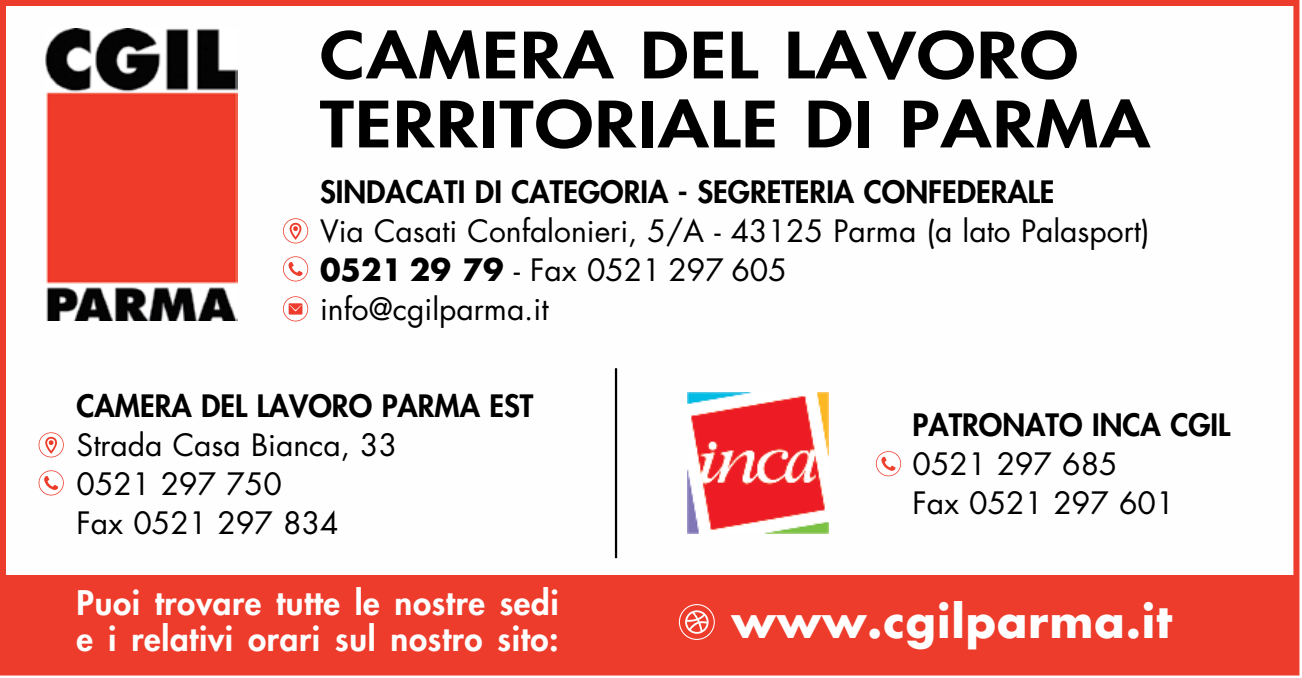
<style>
.page{position:relative;width:1302px;height:678px;background:#fff}
.page>*{position:absolute;margin:0;border:0;box-sizing:border-box;transform-origin:0 0}
.t1{font:800 62.1px/69px "Futura Std";letter-spacing:.02em;color:#000;scale:1.2 1}
.t2{font:700 44.7px "Futura Std";letter-spacing:.02em;color:#fefefe}
.t3{font:800 33px/36px "Futura Std";letter-spacing:.02em;color:#fefefe}
.t4{font:30px/39px "Futura Std";color:#000}
.t5{font:800 30px "Futura Std";color:#000}
.s1{font-weight:700}
</style>
<div class="page">
<div style="left:0;top:0;width:1299px;height:675px;border:6px solid #ed3c2b"></div>
<div style="left:3px;top:575px;width:1293px;height:98px;background:#ed3c2b"></div>
<img style="left:45px;top:29px;width:192px;height:291px">
<img style="left:687px;top:393px;width:141px;height:140px">
<svg style="left:283px;top:296px;width:25px;height:25px"></svg>
<svg style="left:678px;top:604px;width:36px;height:36px"></svg>
<svg style="left:283px;top:256px;width:25px;height:25px"></svg>
<svg style="left:39px;top:470px;width:25px;height:25px"></svg>
<svg style="left:875px;top:451px;width:25px;height:25px"></svg>
<svg style="left:283px;top:218px;width:25px;height:25px"></svg>
<svg style="left:39px;top:432px;width:25px;height:25px"></svg>
<hr style="left:614px;top:368px;width:3px;height:190px;background:#000">
<h1 class="t1" style="left:320px;top:21px;width:693px">CAMERA DEL LAVORO<br>TERRITORIALE DI PARMA</h1>
<p class="t5" style="left:320px;top:173px;width:735px">SINDACATI DI CATEGORIA - SEGRETERIA CONFEDERALE</p>
<p class="t4" style="left:320px;top:212px;width:831px">Via Casati Confalonieri, 5/A - 43125 Parma (a lato Palasport)<br><span class="s1">0521 29 79</span> - Fax 0521 297 605<br>info@cgilparma.it</p>
<p class="t5" style="left:77px;top:387px;width:458px">CAMERA DEL LAVORO PARMA EST</p>
<p class="t4" style="left:77px;top:426px;width:322px">Strada Casa Bianca, 33<br>0521 297 750<br>Fax 0521 297 834</p>
<p class="t3" style="left:77px;top:585px;width:483px">Puoi trovare tutte le nostre sedi e i relativi orari sul nostro sito:</p>
<p class="t5" style="left:912px;top:406px;width:319px">PATRONATO INCA CGIL</p>
<p class="t4" style="left:912px;top:445px;width:263px">0521 297 685<br>Fax 0521 297 601</p>
<h2 class="t2" style="left:731px;top:591px;width:442px">www.cgilparma.it</h2>
</div>
